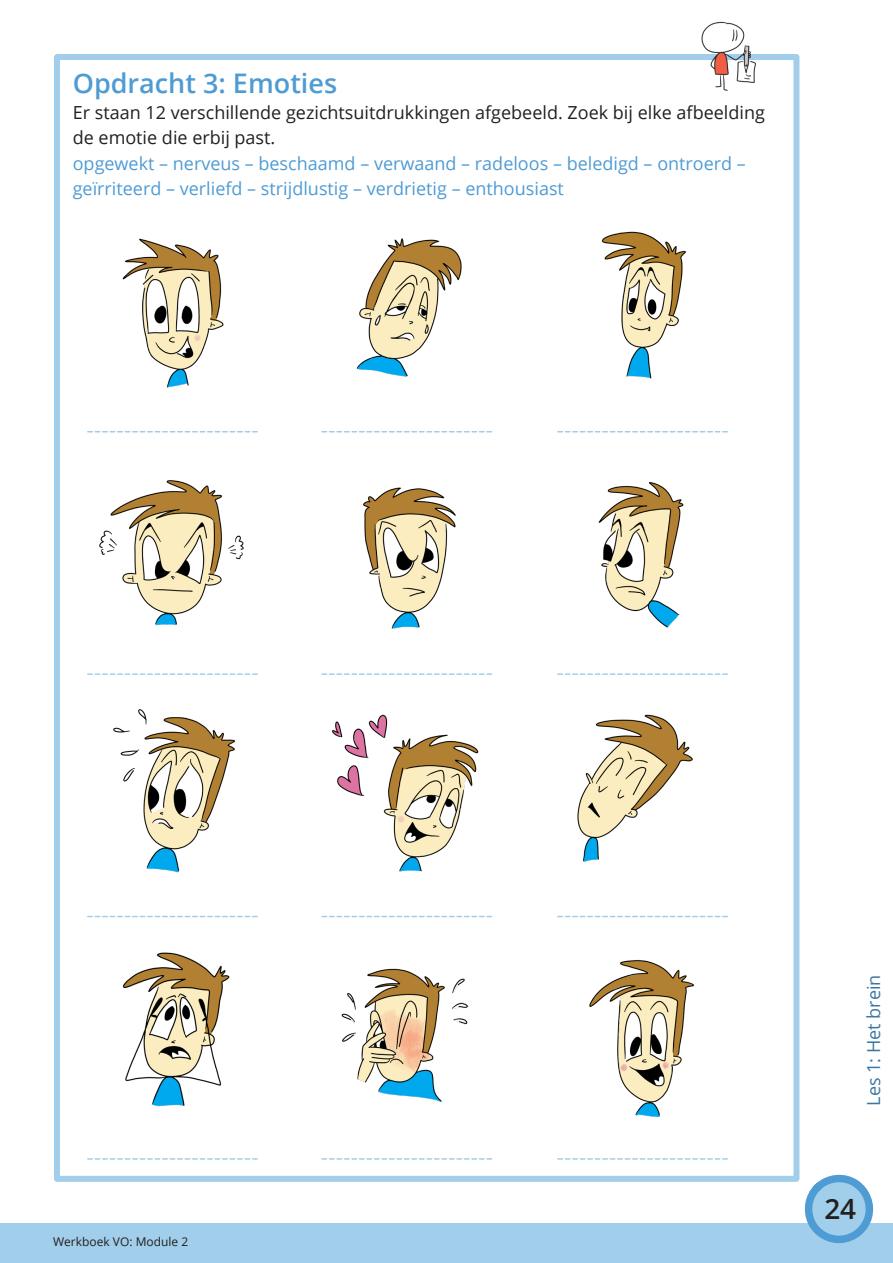
<style>
.page{position:relative;width:893px;height:1263px;background:#fff}
.page>*{position:absolute;margin:0;border:0;box-sizing:border-box;transform-origin:0 0}
.t1{font:600 27.9px "Open Sans";color:#231f20}
.Subkopje{font:600 27px "Open Sans";color:#4f9bd4}
.Broodtekst{font:18px/25.5px "Open Sans";color:#4f9bd4}
.Broodtekst-2{font:18px/25.5px "Open Sans";color:#231f20}
.Broodtekst-3{font:18px "Open Sans";color:#3a76a1}
.t2{font:12px "Open Sans";color:#231f20}
</style>
<div class="page">
<div style="left:0;top:1223px;width:893px;height:40px;background:#a1ceea"></div>
<svg style="left:804px;top:1174px;width:70px;height:70px"></svg>
<div style="left:54px;top:54px;width:745px;height:1128px;border:6px solid #a1ceea"></div>
<svg style="left:88px;top:431px;width:169px;height:1px"></svg>
<svg style="left:88px;top:673px;width:169px;height:2px"></svg>
<svg style="left:88px;top:916px;width:169px;height:1px"></svg>
<svg style="left:88px;top:1158px;width:169px;height:2px"></svg>
<svg style="left:322px;top:431px;width:169px;height:1px"></svg>
<svg style="left:322px;top:673px;width:169px;height:2px"></svg>
<svg style="left:322px;top:916px;width:169px;height:1px"></svg>
<svg style="left:322px;top:1158px;width:169px;height:2px"></svg>
<svg style="left:558px;top:431px;width:169px;height:1px"></svg>
<svg style="left:558px;top:673px;width:169px;height:2px"></svg>
<svg style="left:558px;top:916px;width:169px;height:1px"></svg>
<svg style="left:558px;top:1158px;width:169px;height:2px"></svg>
<img style="left:695px;top:21px;width:62px;height:70px">
<img style="left:122px;top:238px;width:102px;height:150px">
<img style="left:356px;top:238px;width:106px;height:139px">
<img style="left:601px;top:231px;width:85px;height:148px">
<img style="left:99px;top:480px;width:145px;height:146px">
<img style="left:363px;top:487px;width:93px;height:142px">
<img style="left:598px;top:482px;width:86px;height:146px">
<img style="left:113px;top:709px;width:123px;height:164px">
<img style="left:331px;top:714px;width:148px;height:158px">
<img style="left:577px;top:714px;width:116px;height:148px">
<img style="left:122px;top:952px;width:108px;height:155px">
<img style="left:341px;top:968px;width:127px;height:135px">
<img style="left:589px;top:960px;width:105px;height:157px">
<p class="Subkopje" style="left:73px;top:65px;width:266px">Opdracht 3: Emoties</p>
<p class="Broodtekst-2" style="left:73px;top:99px;width:694px">Er staan 12 verschillende gezichtsuitdrukkingen afgebeeld. Zoek bij elke afbeelding de emotie die erbij past.</p>
<p class="Broodtekst" style="left:73px;top:150px;width:675px">opgewekt – nerveus – beschaamd – verwaand – radeloos – beledigd – ontroerd – geïrriteerd – verliefd – strijdlustig – verdrietig – enthousiast</p>
<p class="t2" style="left:53px;top:1233px;width:137px">Werkboek VO: Module 2</p>
<p class="Broodtekst-3" style="left:861px;top:1106px;width:132px;rotate:-90deg">Les 1: Het brein</p>
<p class="t1" style="left:824px;top:1189px;width:33px">24</p>
</div>
